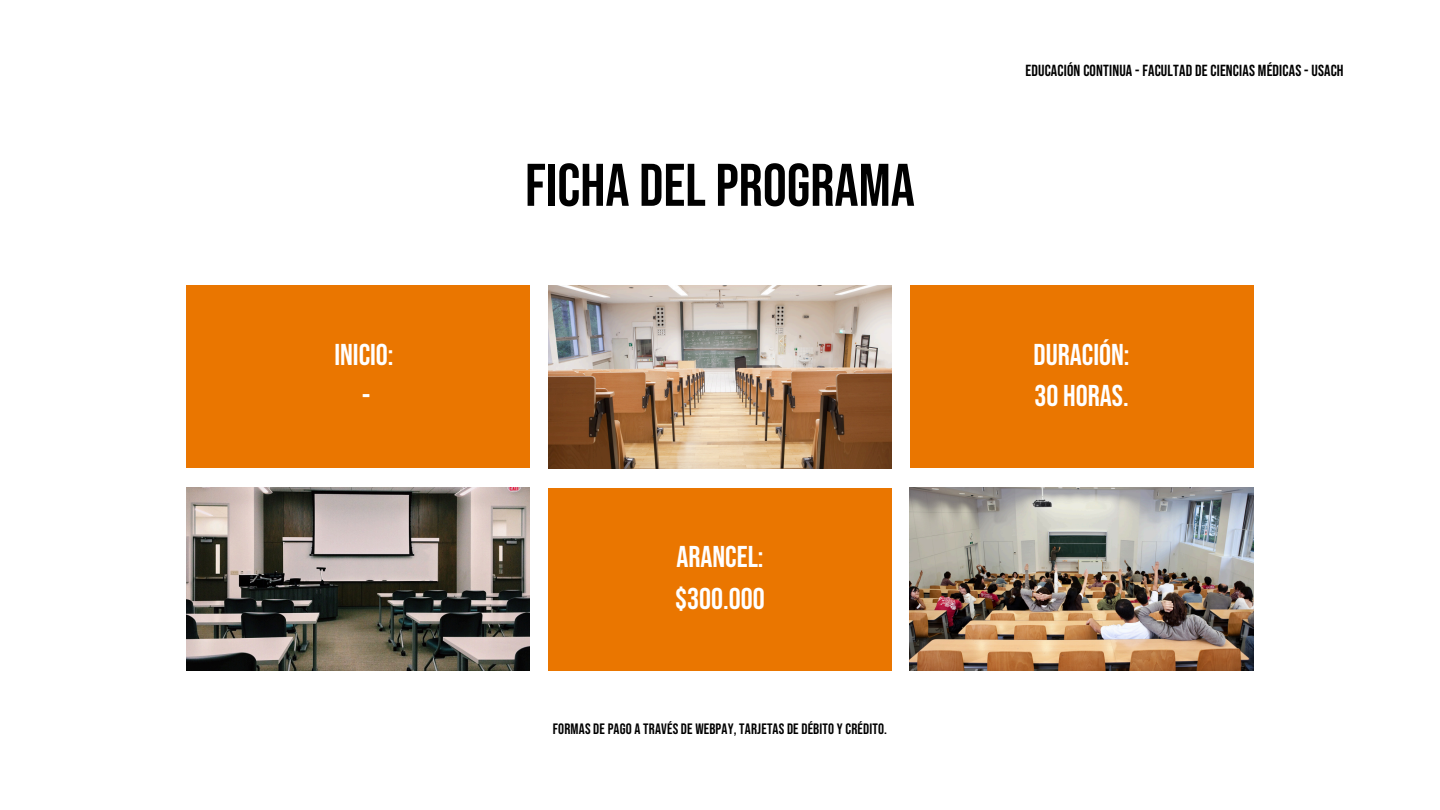
<style>
.page{position:relative;width:1440px;height:810px;background:#fff}
.page>*{position:absolute;margin:0;border:0;box-sizing:border-box;transform-origin:0 0}
.t1{font:60px "Bebas Neue";color:#000}
.t2{font:30px/41.2px "Bebas Neue";color:#fff}
.t3{font:16px "Bebas Neue";letter-spacing:.01em;color:#000}
.t4{font:15px "Bebas Neue";letter-spacing:.01em;color:#000}
</style>
<div class="page">
<img style="left:186px;top:488px;width:344px;height:183px">
<div style="left:186px;top:285px;width:344px;height:183px;background:#ea7600"></div>
<img style="left:548px;top:285px;width:344px;height:183px">
<img style="left:910px;top:488px;width:343px;height:183px">
<div style="left:548px;top:488px;width:344px;height:183px;background:#ea7600"></div>
<div style="left:910px;top:285px;width:343px;height:183px;background:#ea7600"></div>
<p class="t1" style="left:525px;top:152px;width:391px">FICHA DEL PROGRAMA</p>
<p class="t3" style="left:1025px;top:61px;width:320px">EDUCACIÓN CONTINUA - FACULTAD DE CIENCIAS MÉDICAS - USACH</p>
<h1 class="t2" style="left:334px;top:335px;width:61px;text-align:center">INICIO: -</h1>
<p class="t2" style="left:1034px;top:335px;width:98px">DURACIÓN:<br>30 HORAS.</p>
<h2 class="t2" style="left:675px;top:538px;width:91px">ARANCEL: $300.000</h2>
<p class="t4" style="left:553px;top:720px;width:336px">FORMAS DE PAGO A TRAVÉS DE WEBPAY, TARJETAS DE DÉBITO Y CRÉDITO.</p>
</div>
